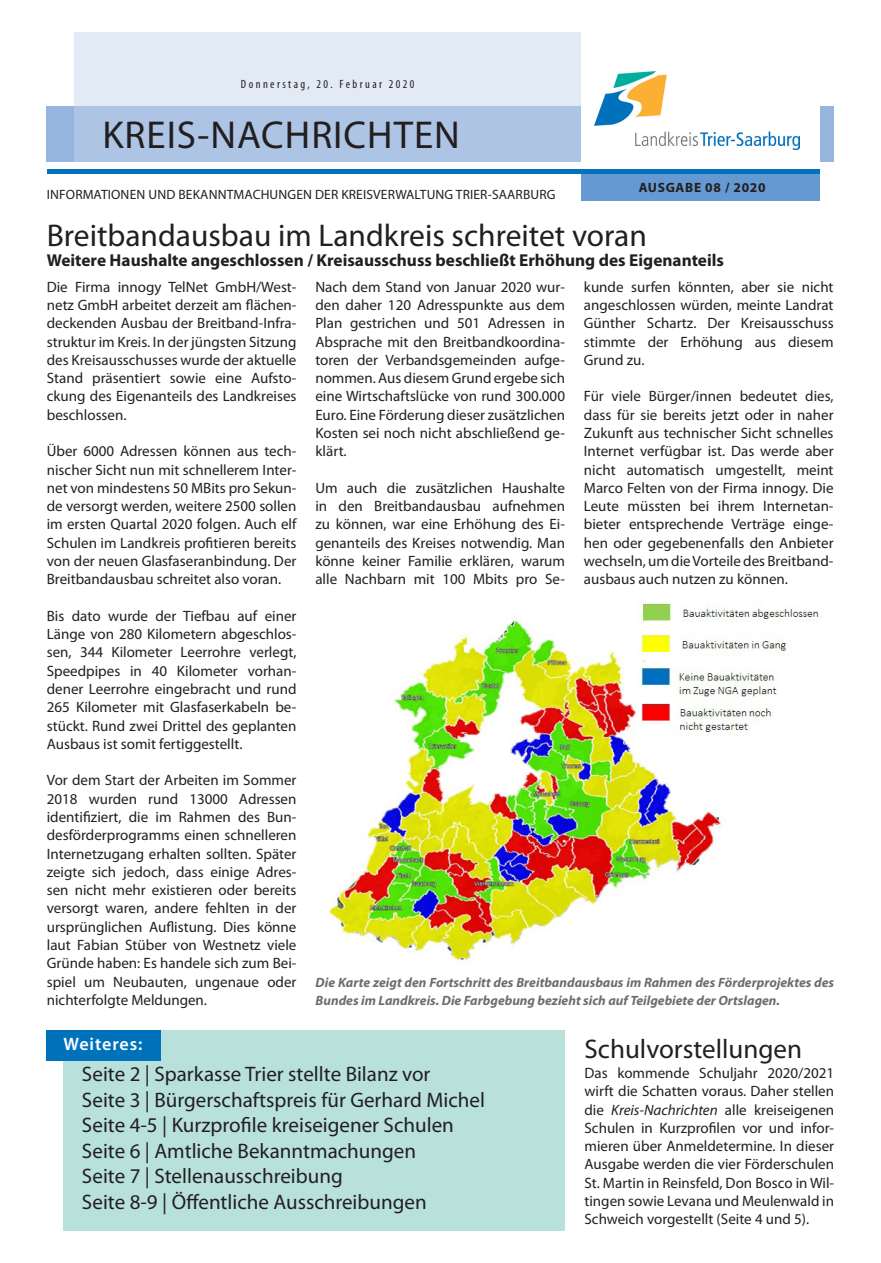
<style>
.page{position:relative;width:881px;height:1263px;background:#fff}
.page>*{position:absolute;margin:0;border:0;box-sizing:border-box;transform-origin:0 0}
.t1{font:39px "Myriad Pro";letter-spacing:.025em;color:#231f20}
.Headline{font:31.5px "Myriad Pro";color:#231f20}
.Headline-2{font:27px "Myriad Pro";color:#231f20}
.Inhaltsverzeichnis{font:21px "Myriad Pro";color:#231f20}
.t2{font:600 18px "Myriad Pro";letter-spacing:.05em;color:#fff}
.Subline{font:700 17.25px "Myriad Pro";color:#231f20}
.Fließtext{font:15px/18.3px "Myriad Pro";color:#231f20;text-align:justify}
.Bilduntertitel{font:italic 700 13.5px/18.3px "Myriad Pro";color:#6c6d70}
.t3{font:13.5px "Myriad Pro";letter-spacing:.01em;color:#231f20}
.t4{font:700 13.5px "Myriad Pro";letter-spacing:.05em;color:#231f20}
.t5{font:condensed 12px "Myriad Pro";letter-spacing:.2em;color:#231f20}
.s1{font-style:italic}
</style>
<div class="page">
<div style="left:47px;top:106px;width:786px;height:56px;background:#95b5de"></div>
<svg style="left:74px;top:32px;width:506px;height:130px;background:#cbd9ee"></svg>
<div style="left:580px;top:0;width:239px;height:193px;background:#fff"></div>
<div style="left:580px;top:172px;width:239px;height:28px;background:#6599d1"></div>
<hr style="left:47px;top:169px;width:772px;height:4px;background:#0072bc">
<img style="left:594px;top:71px;width:205px;height:79px">
<div style="left:63px;top:1030px;width:502px;height:201px;background:#b8e1dc"></div>
<div style="left:46px;top:1030px;width:115px;height:30px;background:#0072bc"></div>
<img style="left:329px;top:602px;width:490px;height:359px">
<p class="t5" style="left:241px;top:77px;width:175px">Donnerstag, 20. Februar 2020</p>
<h1 class="t1" style="left:102px;top:111px;width:359px">KREIS-NACHRICHTEN</h1>
<p class="t3" style="left:47px;top:186px;width:510px">INFORMATIONEN UND BEKANNTMACHUNGEN DER KREISVERWALTUNG TRIER-SAARBURG</p>
<p class="t4" style="left:638px;top:179px;width:128px">AUSGABE 08 / 2020</p>
<p class="Headline" style="left:47px;top:216px;width:601px">Breitbandausbau im Landkreis schreitet voran</p>
<p class="Subline" style="left:47px;top:249px;width:678px">Weitere Haushalte angeschlossen / Kreisausschuss beschließt Erhöhung des Eigenanteils</p>
<p class="Fließtext" style="left:583px;top:277px;width:251px">kunde surfen könnten, aber sie nicht angeschlossen würden, meinte Landrat Günther Schartz. Der Kreisausschuss stimmte der Erhöhung aus diesem Grund zu.</p>
<p class="Fließtext" style="left:583px;top:387px;width:251px">Für viele Bürger/innen bedeutet dies, dass für sie bereits jetzt oder in naher Zukunft aus technischer Sicht schnelles Internet verfügbar ist. Das werde aber nicht automatisch umgestellt, meint Marco Felten von der Firma innogy. Die Leute müssten bei ihrem Internetan&shy;bieter entsprechende Verträge einge&shy;hen oder gegebenenfalls den Anbieter wechseln, um die Vorteile des Breitband&shy;ausbaus auch nutzen zu können.</p>
<p class="Fließtext" style="left:47px;top:277px;width:251px">Die Firma innogy TelNet GmbH/West&shy;netz GmbH arbeitet derzeit am flächen&shy;deckenden Ausbau der Breitband-Infra&shy;struktur im Kreis. In der jüngsten Sitzung des Kreisausschusses wurde der aktuelle Stand präsentiert sowie eine Aufsto&shy;ckung des Eigenanteils des Landkreises beschlossen.</p>
<p class="Fließtext" style="left:47px;top:442px;width:251px">Über 6000 Adressen können aus tech&shy;nischer Sicht nun mit schnellerem Inter&shy;net von mindestens 50 MBits pro Sekun&shy;de versorgt werden, weitere 2500 sollen im ersten Quartal 2020 folgen. Auch elf Schulen im Landkreis profitieren bereits von der neuen Glasfaseranbindung. Der Breitbandausbau schreitet also voran.</p>
<p class="Fließtext" style="left:47px;top:606px;width:251px">Bis dato wurde der Tiefbau auf einer Länge von 280 Kilometern abgeschlos&shy;sen, 344 Kilometer Leerrohre verlegt, Speedpipes in 40 Kilometer vorhan&shy;dener Leerrohre eingebracht und rund 265 Kilometer mit Glasfaserkabeln be&shy;stückt. Rund zwei Drittel des geplanten Ausbaus ist somit fertiggestellt.</p>
<p class="Fließtext" style="left:47px;top:771px;width:251px">Vor dem Start der Arbeiten im Sommer 2018 wurden rund 13000 Adressen identifiziert, die im Rahmen des Bun&shy;desförderprogramms einen schnelleren Internetzugang erhalten sollten. Später zeigte sich jedoch, dass einige Adres&shy;sen nicht mehr existieren oder bereits versorgt waren, andere fehlten in der ursprünglichen Auflistung. Dies könne laut Fabian Stüber von Westnetz viele Gründe haben: Es handele sich zum Bei&shy;spiel um Neubauten, ungenaue oder nichterfolgte Meldungen.</p>
<p class="Fließtext" style="left:315px;top:277px;width:251px">Nach dem Stand von Januar 2020 wur&shy;den daher 120 Adresspunkte aus dem Plan gestrichen und 501 Adressen in Absprache mit den Breitbandkoordina&shy;toren der Verbandsgemeinden aufge&shy;nommen. Aus diesem Grund ergebe sich eine Wirtschaftslücke von rund 300.000<br>Euro. Eine Förderung dieser zusätzlichen Kosten sei noch nicht abschließend ge&shy;klärt.</p>
<p class="Fließtext" style="left:315px;top:478px;width:251px">Um auch die zusätzlichen Haushalte in den Breitbandausbau aufnehmen zu können, war eine Erhöhung des Ei&shy;genanteils des Kreises notwendig. Man könne keiner Familie erklären, warum alle Nachbarn mit 100 Mbits pro Se-</p>
<p class="Bilduntertitel" style="left:315px;top:972px;width:520px">Die Karte zeigt den Fortschritt des Breitbandausbaus im Rahmen des Förderprojektes des<br>Bundes im Landkreis. Die Farbgebung bezieht sich auf Teilgebiete der Ortslagen.</p>
<p class="Headline-2" style="left:584px;top:1032px;width:219px">Schulvorstellungen</p>
<p class="Fließtext" style="left:584px;top:1063px;width:251px">Das kommende Schuljahr 2020/2021 wirft die Schatten voraus. Daher stellen die <span class="s1">Kreis-Nachrichten</span> alle kreiseigenen Schulen in Kurzprofilen vor und infor&shy;mieren über Anmeldetermine. In dieser Ausgabe werden die vier Förderschulen St. Martin in Reinsfeld, Don Bosco in Wil&shy;tingen sowie Levana und Meulenwald in Schweich vorgestellt (Seite 4 und 5).</p>
<p class="t2" style="left:63px;top:1032px;width:80px">Weiteres:</p>
<p class="Inhaltsverzeichnis" style="left:82px;top:1061px;width:350px">Seite 2 | Sparkasse Trier stellte Bilanz vor</p>
<p class="Inhaltsverzeichnis" style="left:82px;top:1086px;width:404px">Seite 3 | Bürgerschaftspreis für Gerhard Michel</p>
<p class="Inhaltsverzeichnis" style="left:82px;top:1112px;width:373px">Seite 4-5 | Kurzprofile kreiseigener Schulen</p>
<p class="Inhaltsverzeichnis" style="left:82px;top:1137px;width:335px">Seite 6 | Amtliche Bekanntmachungen</p>
<p class="Inhaltsverzeichnis" style="left:82px;top:1163px;width:262px">Seite 7 | Stellenausschreibung</p>
<p class="Inhaltsverzeichnis" style="left:82px;top:1188px;width:346px">Seite 8-9 | Öffentliche Ausschreibungen</p>
</div>
